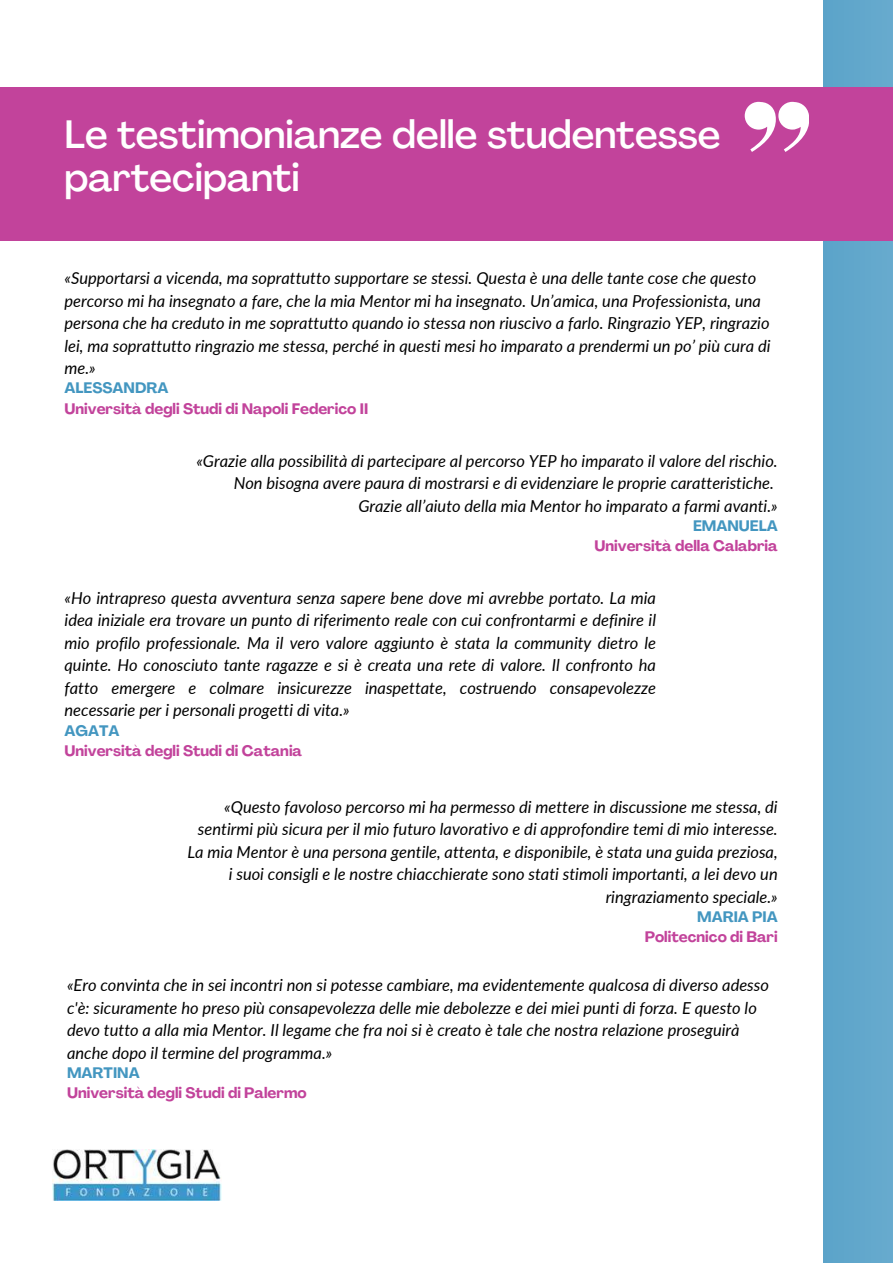
<style>
.page{position:relative;width:893px;height:1264px;background:#fff}
.page>*{position:absolute;margin:0;border:0;box-sizing:border-box;transform-origin:0 0}
.t1{font:500 39px/42.8px "Agrandir";color:#fff}
.t2{font:italic 16.5px/22.5px "Lato";color:#000}
.t3{font:700 15px "Agrandir";color:#c2439b}
.t4{font:700 15px "Agrandir";color:#4396c0}
</style>
<div class="page">
<div style="left:823px;top:0;width:69px;height:1262px;background:#61a7cb"></div>
<div style="left:0;top:87px;width:892px;height:153px;background:#c2439b"></div>
<svg style="left:744px;top:102px;width:64px;height:50px"></svg>
<img style="left:53px;top:1149px;width:169px;height:51px">
<h1 class="t1" style="left:65px;top:117px;width:657px">Le testimonianze delle studentesse partecipanti</h1>
<p class="t2" style="left:65px;top:266px;width:707px">«Supportarsi a vicenda, ma soprattutto supportare se stessi. Questa è una delle tante cose che questo percorso mi ha insegnato a fare, che la mia Mentor mi ha insegnato. Un’amica, una Professionista, una persona che ha creduto in me soprattutto quando io stessa non riuscivo a farlo. Ringrazio YEP, ringrazio lei, ma soprattutto ringrazio me stessa, perché in questi mesi ho imparato a prendermi un po’ più cura di me.»</p>
<p class="t4" style="left:65px;top:382px;width:105px">ALESSANDRA</p>
<p class="t3" style="left:65px;top:402px;width:305px">Università degli Studi di Napoli Federico II</p>
<p class="t2" style="left:196px;top:449px;width:582px;text-align:right">«Grazie alla possibilità di partecipare al percorso YEP ho imparato il valore del rischio.<br>Non bisogna avere paura di mostrarsi e di evidenziare le proprie caratteristiche.<br>Grazie all’aiuto della mia Mentor ho imparato a farmi avanti.»</p>
<p class="t4" style="left:693px;top:519px;width:86px">EMANUELA</p>
<p class="t3" style="left:594px;top:539px;width:185px">Università della Calabria</p>
<p class="t2" style="left:65px;top:586px;width:593px;text-align:justify">«Ho intrapreso questa avventura senza sapere bene dove mi avrebbe portato. La mia idea iniziale era trovare un punto di riferimento reale con cui confrontarmi e definire il mio profilo professionale. Ma il vero valore aggiunto è stata la community dietro le quinte. Ho conosciuto tante ragazze e si è creata una rete di valore. Il confronto ha fatto emergere e colmare insicurezze inaspettate, costruendo consapevolezze necessarie per i personali progetti di vita.»</p>
<p class="t4" style="left:65px;top:724px;width:56px">AGATA</p>
<p class="t3" style="left:65px;top:744px;width:239px">Università degli Studi di Catania</p>
<p class="t2" style="left:187px;top:795px;width:591px;text-align:right">«Questo favoloso percorso mi ha permesso di mettere in discussione me stessa, di sentirmi più sicura per il mio futuro lavorativo e di approfondire temi di mio interesse.<br>La mia Mentor è una persona gentile, attenta, e disponibile, è stata una guida preziosa, i suoi consigli e le nostre chiacchierate sono stati stimoli importanti, a lei devo un ringraziamento speciale.»</p>
<p class="t4" style="left:697px;top:910px;width:82px">MARIA PIA</p>
<p class="t3" style="left:644px;top:931px;width:134px">Politecnico di Bari</p>
<p class="t2" style="left:67px;top:973px;width:703px">«Ero convinta che in sei incontri non si potesse cambiare, ma evidentemente qualcosa di diverso adesso c'è: sicuramente ho preso più consapevolezza delle mie debolezze e dei miei punti di forza. E questo lo devo tutto a alla mia Mentor. Il legame che fra noi si è creato è tale che nostra relazione proseguirà anche dopo il termine del programma.»</p>
<p class="t4" style="left:67px;top:1066px;width:74px">MARTINA</p>
<p class="t3" style="left:67px;top:1086px;width:241px">Università degli Studi di Palermo</p>
</div>
